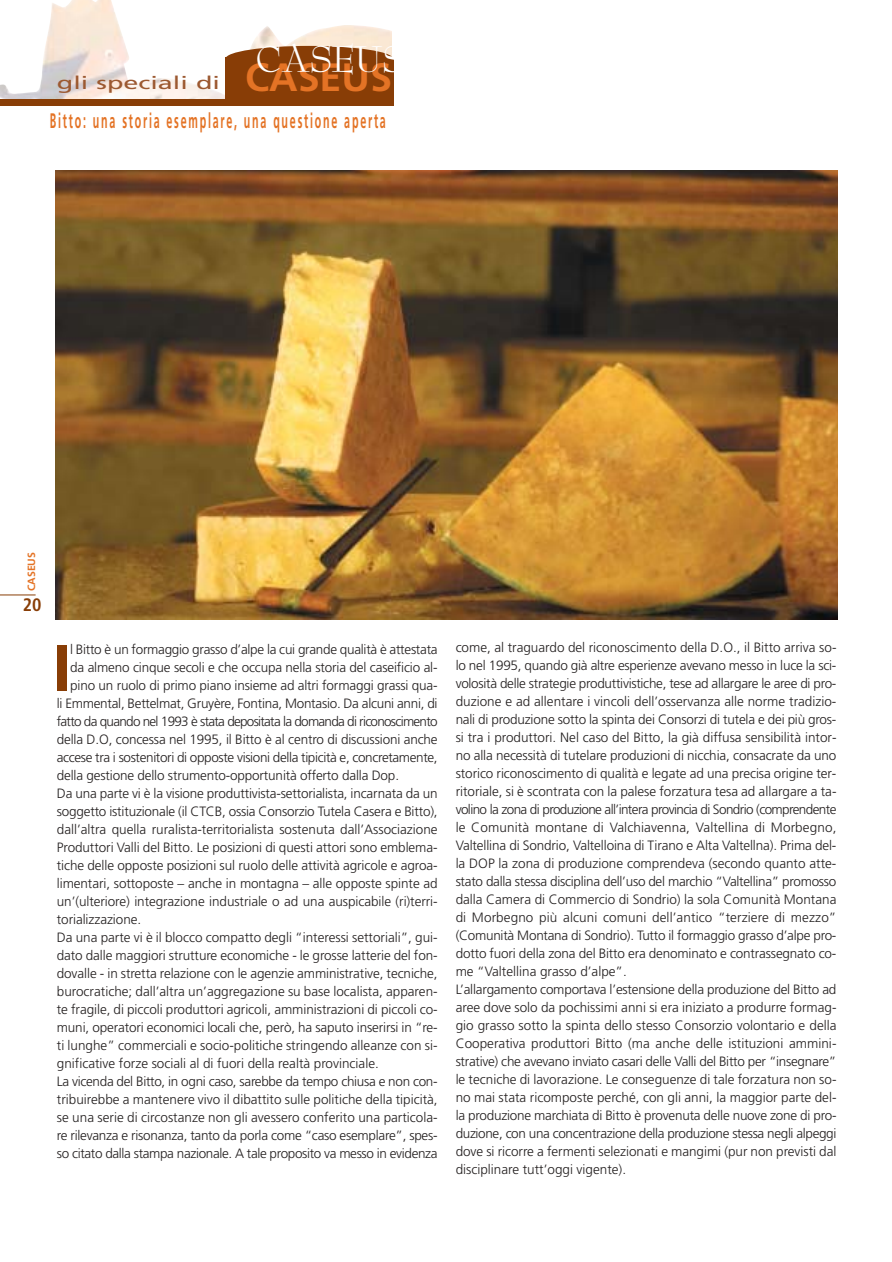
<style>
.page{position:relative;width:892px;height:1262px;background:#fff}
.page>*{position:absolute;margin:0;border:0;box-sizing:border-box;transform-origin:0 0}
.t1{font:700 65.1px "Frutiger";color:#883d06}
.t2{font:46.5px "Reed Plain";color:#fff}
.t3{font:700 21px "Frutiger";letter-spacing:.165em;color:#e47325;scale:.51 1}
.t4{font:700 condensed 18px "Frutiger";color:#883d06}
.t5{font:17.85px "Frutiger";color:#9c5931;scale:1.51 1}
.t6{font:300 13.5px/18px "Frutiger";letter-spacing:-.005em;color:#231f1f}
.t7{font:300 13.5px "Frutiger";letter-spacing:-.025em;color:#231f1f}
.t8{font:300 13.5px "Frutiger";letter-spacing:-.055em;color:#231f1f}
.t9{font:700 10.5px "Frutiger";color:#e47325}
.s1{font-weight:700;font-size:39.45px;color:#e47325}
</style>
<div class="page">
<svg style="left:0;top:0;width:838px;height:620px"></svg>
<h2 class="t2" style="left:256px;top:41px;width:149px">CASEUS</h2>
<h3 class="t3" style="left:50px;top:113px;width:660px">Bitto: una storia esemplare, una questione aperta</h3>
<h3 class="t5" style="left:57px;top:75px;width:223px">gli speciali di <span class="s1">CASEUS</span></h3>
<p class="t9" style="left:27px;top:591px;width:41px;rotate:-90deg">CASEUS</p>
<h3 class="t4" style="left:23px;top:598px;width:20px">20</h3>
<h1 class="t1" style="left:53px;top:641px;width:20px">I</h1>
<p class="t6" style="left:70px;top:642px;width:369px">l Bitto è un formaggio grasso d’alpe la cui grande qualità è attestata</p>
<p class="t6" style="left:70px;top:660px;width:369px">da almeno cinque secoli e che occupa nella storia del caseificio al-</p>
<p class="t6" style="left:70px;top:678px;width:369px">pino un ruolo di primo piano insieme ad altri formaggi grassi qua-</p>
<p class="t6" style="left:57px;top:696px;width:382px">li Emmental, Bettelmat, Gruyère, Fontina, Montasio. Da alcuni anni, di</p>
<p class="t8" style="left:57px;top:716px;width:382px">fatto da quando nel 1993 è stata depositata la domanda di riconoscimento</p>
<p class="t6" style="left:57px;top:732px;width:382px">della D.O, concessa nel 1995, il Bitto è al centro di discussioni anche</p>
<p class="t7" style="left:57px;top:752px;width:382px">accese tra i sostenitori di opposte visioni della tipicità e, concretamente,</p>
<p class="t6" style="left:57px;top:768px;width:344px">della gestione dello strumento-opportunità offerto dalla Dop.</p>
<p class="t6" style="left:57px;top:786px;width:382px">Da una parte vi è la visione produttivista-settorialista, incarnata da un</p>
<p class="t6" style="left:57px;top:804px;width:382px">soggetto istituzionale (il CTCB, ossia Consorzio Tutela Casera e Bitto),</p>
<p class="t6" style="left:57px;top:822px;width:382px">dall’altra quella ruralista-territorialista sostenuta dall’Associazione</p>
<p class="t6" style="left:57px;top:840px;width:382px">Produttori Valli del Bitto. Le posizioni di questi attori sono emblema-</p>
<p class="t6" style="left:57px;top:858px;width:382px">tiche delle opposte posizioni sul ruolo delle attività agricole e agroa-</p>
<p class="t6" style="left:57px;top:876px;width:382px">limentari, sottoposte – anche in montagna – alle opposte spinte ad</p>
<p class="t6" style="left:57px;top:894px;width:382px">un’(ulteriore) integrazione industriale o ad una auspicabile (ri)terri-</p>
<p class="t6" style="left:57px;top:912px;width:86px">torializzazione.</p>
<p class="t6" style="left:57px;top:930px;width:382px">Da una parte vi è il blocco compatto degli “interessi settoriali”, gui-</p>
<p class="t6" style="left:57px;top:948px;width:382px">dato dalle maggiori strutture economiche - le grosse latterie del fon-</p>
<p class="t6" style="left:57px;top:966px;width:382px">dovalle - in stretta relazione con le agenzie amministrative, tecniche,</p>
<p class="t6" style="left:57px;top:984px;width:382px">burocratiche; dall’altra un’aggregazione su base localista, apparen-</p>
<p class="t6" style="left:57px;top:1002px;width:382px">te fragile, di piccoli produttori agricoli, amministrazioni di piccoli co-</p>
<p class="t6" style="left:57px;top:1020px;width:382px">muni, operatori economici locali che, però, ha saputo inserirsi in “re-</p>
<p class="t6" style="left:57px;top:1038px;width:382px">ti lunghe” commerciali e socio-politiche stringendo alleanze con si-</p>
<p class="t6" style="left:57px;top:1056px;width:323px">gnificative forze sociali al di fuori della realtà provinciale.</p>
<p class="t7" style="left:57px;top:1076px;width:382px">La vicenda del Bitto, in ogni caso, sarebbe da tempo chiusa e non con-</p>
<p class="t6" style="left:57px;top:1092px;width:382px">tribuirebbe a mantenere vivo il dibattito sulle politiche della tipicità,</p>
<p class="t6" style="left:57px;top:1110px;width:382px">se una serie di circostanze non gli avessero conferito una particola-</p>
<p class="t6" style="left:57px;top:1128px;width:382px">re rilevanza e risonanza, tanto da porla come “caso esemplare”, spes-</p>
<p class="t7" style="left:57px;top:1148px;width:382px">so citato dalla stampa nazionale. A tale proposito va messo in evidenza</p>
<p class="t6" style="left:455px;top:639px;width:382px">come, al traguardo del riconoscimento della D.O., il Bitto arriva so&shy;lo nel 1995, quando già altre esperienze avevano messo in luce la sci&shy;volosità delle strategie produttivistiche, tese ad allargare le aree di pro&shy;duzione e ad allentare i vincoli dell’osservanza alle norme tradizio&shy;nali di produzione sotto la spinta dei Consorzi di tutela e dei più gros&shy;si tra i produttori. Nel caso del Bitto, la già diffusa sensibilità intor&shy;no alla necessità di tutelare produzioni di nicchia, consacrate da uno storico riconoscimento di qualità e legate ad una precisa origine ter&shy;ritoriale, si è scontrata con la palese forzatura tesa ad allargare a ta&shy;volino la zona di produzione all’intera provincia di Sondrio (comprendente le Comunità montane di Valchiavenna, Valtellina di Morbegno, Valtellina di Sondrio, Valtelloina di Tirano e Alta Valtellna). Prima del&shy;la DOP la zona di produzione comprendeva (secondo quanto atte&shy;stato dalla stessa disciplina dell’uso del marchio “Valtellina” promosso dalla Camera di Commercio di Sondrio) la sola Comunità Montana di Morbegno più alcuni comuni dell’antico “terziere di mezzo” (Comunità Montana di Sondrio). Tutto il formaggio grasso d’alpe pro&shy;dotto fuori della zona del Bitto era denominato e contrassegnato co&shy;me “Valtellina grasso d’alpe”.<br>L’allargamento comportava l’estensione della produzione del Bitto ad aree dove solo da pochissimi anni si era iniziato a produrre formag&shy;gio grasso sotto la spinta dello stesso Consorzio volontario e della Cooperativa produttori Bitto (ma anche delle istituzioni ammini&shy;strative) che avevano inviato casari delle Valli del Bitto per “insegnare” le tecniche di lavorazione. Le conseguenze di tale forzatura non so&shy;no mai stata ricomposte perché, con gli anni, la maggior parte del&shy;la produzione marchiata di Bitto è provenuta delle nuove zone di pro&shy;duzione, con una concentrazione della produzione stessa negli alpeggi dove si ricorre a fermenti selezionati e mangimi (pur non previsti dal disciplinare tutt’oggi vigente).</p>
</div>
